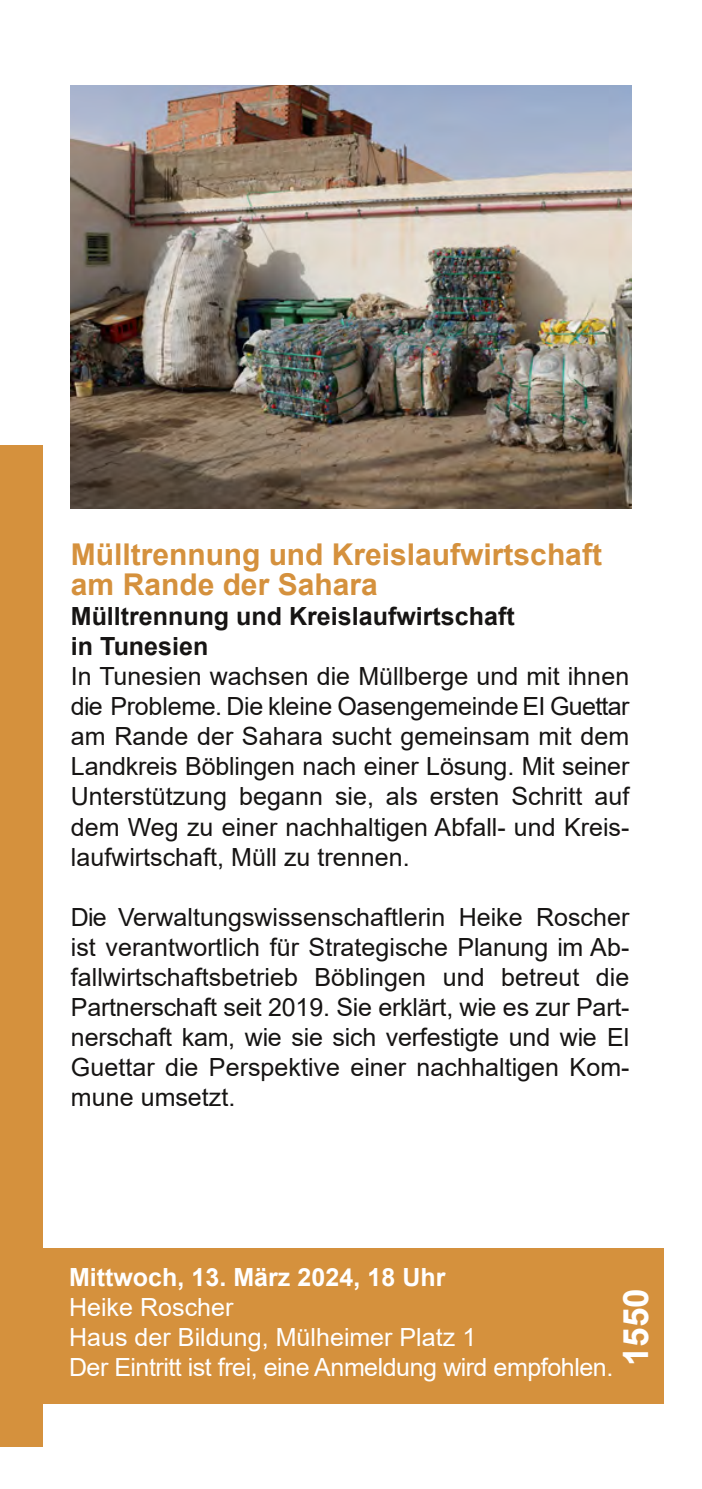
<style>
.page{position:relative;width:702px;height:1489px;background:#fff}
.page>*{position:absolute;margin:0;border:0;box-sizing:border-box;transform-origin:0 0}
.t1{font:700 35px "Arial";color:#fff}
.t2{font:700 30px/30px "Arial";color:#d5913d}
.t3{font:25px/30px "Arial";letter-spacing:.005em;color:#161413;text-align:justify}
.t4{font:25px/30px "Arial";letter-spacing:-.015em;color:#fff}
.t5{font:700 25px/30px "Arial";color:#161413}
.t6{font:700 25px "Arial";letter-spacing:.005em;color:#fff}
</style>
<div class="page">
<div style="left:0;top:445px;width:43px;height:1001px;background:#d5913d"></div>
<div style="left:41px;top:1247px;width:622px;height:156px;background:#d5913d"></div>
<img style="left:71px;top:85px;width:560px;height:424px">
<p class="t2" style="left:71px;top:540px;width:532px">Mülltrennung und Kreislaufwirtschaft am Rande der Sahara</p>
<p class="t5" style="left:71px;top:601px;width:445px">Mülltrennung und Kreislaufwirtschaft in Tunesien</p>
<p class="t3" style="left:71px;top:661px;width:560px">In Tunesien wachsen die Müllberge und mit ihnen die Probleme. Die kleine Oasengemeinde EI Guettar am Rande der Sahara sucht gemeinsam mit dem Landkreis Böblingen nach einer Lösung. Mit seiner Unterstützung begann sie, als ersten Schritt auf dem Weg zu einer nachhaltigen Abfall- und Kreis&shy;laufwirtschaft, Müll zu trennen.</p>
<p class="t3" style="left:71px;top:901px;width:560px">Die Verwaltungswissenschaftlerin Heike Roscher ist verantwortlich für Strategische Planung im Ab&shy;fallwirtschaftsbetrieb Böblingen und betreut die Partnerschaft seit 2019. Sie erklärt, wie es zur Part&shy;nerschaft kam, wie sie sich verfestigte und wie El Guettar die Perspektive einer nachhaltigen Kom&shy;mune umsetzt.</p>
<p class="t6" style="left:69px;top:1262px;width:378px">Mittwoch, 13. März 2024, 18 Uhr</p>
<p class="t4" style="left:69px;top:1291px;width:545px">Heike Roscher<br>Haus der Bildung, Mülheimer Platz 1<br>Der Eintritt ist frei, eine Anmeldung wird empfohlen.</p>
<h1 class="t1" style="left:616px;top:1366px;width:79px;rotate:-90deg">1550</h1>
</div>
